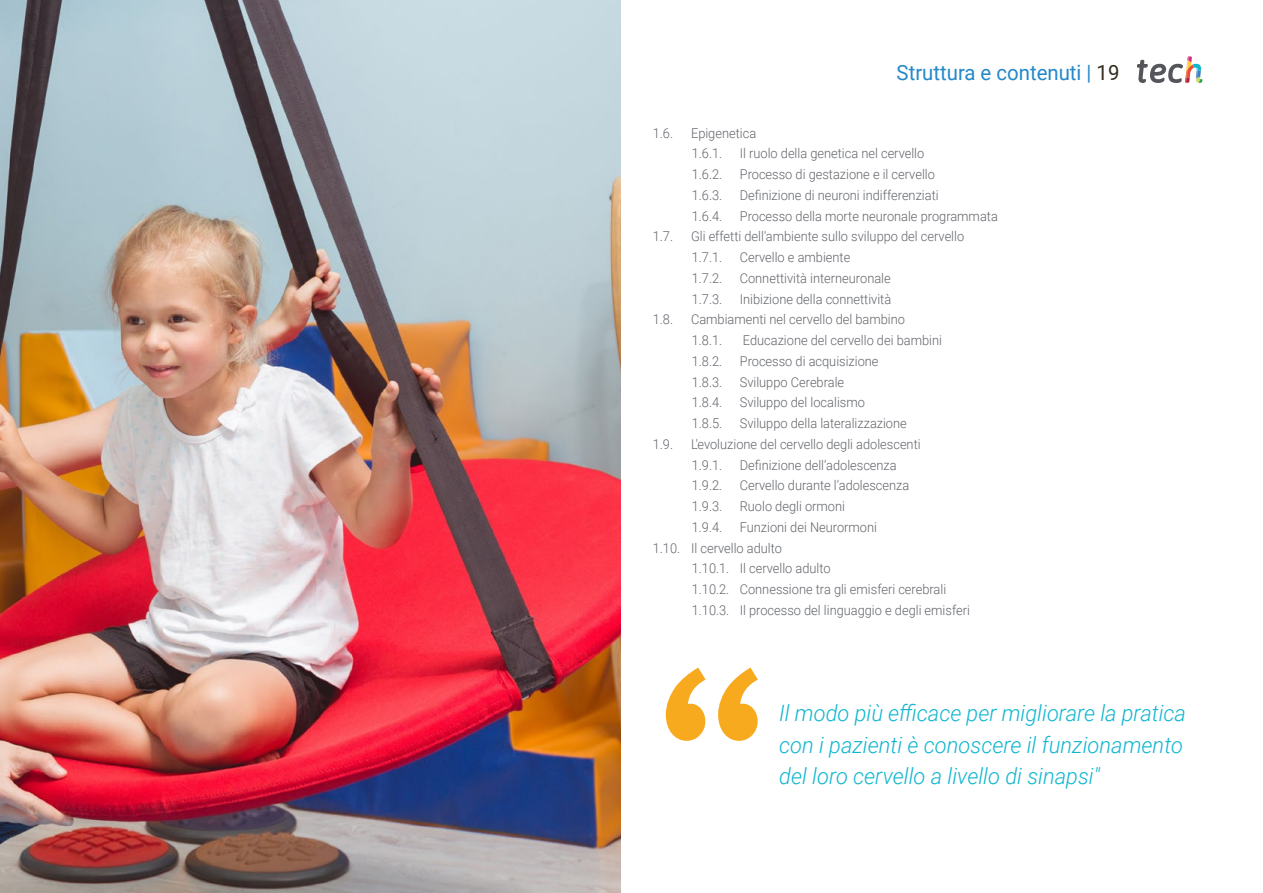
<style>
.page{position:relative;width:1263px;height:893px;background:#fff}
.page>*{position:absolute;margin:0;border:0;box-sizing:border-box;transform-origin:0 0}
.t1{font:italic 300 22.5px/31.5px "Roboto";color:#0fb6cf}
.t2{font:21px "Roboto";color:#2488c9}
.t3{font:300 13.5px/20.7px "Roboto";color:#61646a;scale:.95 1}
.s1{color:#312e20}
</style>
<div class="page">
<svg style="left:1137px;top:56px;width:65px;height:27px"></svg>
<img style="left:0;top:0;width:621px;height:893px">
<svg style="left:666px;top:668px;width:92px;height:73px"></svg>
<h2 class="t2" style="left:897px;top:57px;width:224px">Struttura e contenuti | <span class="s1">19</span></h2>
<p class="t3" style="left:653px;top:122px;width:23px">1.6.</p>
<p class="t3" style="left:691px;top:122px;width:70px">Epigenetica<br>1.6.1.</p>
<p class="t3" style="left:740px;top:143px;width:196px">Il ruolo della genetica nel cervello</p>
<p class="t3" style="left:692px;top:164px;width:34px">1.6.2.</p>
<p class="t3" style="left:740px;top:164px;width:207px">Processo di gestazione e il cervello</p>
<p class="t3" style="left:692px;top:184px;width:34px">1.6.3.</p>
<p class="t3" style="left:740px;top:184px;width:211px">Definizione di neuroni indifferenziati</p>
<p class="t3" style="left:692px;top:205px;width:34px">1.6.4.</p>
<p class="t3" style="left:740px;top:205px;width:273px">Processo della morte neuronale programmata</p>
<p class="t3" style="left:653px;top:226px;width:23px">1.7.</p>
<p class="t3" style="left:691px;top:226px;width:289px">Gli effetti dell'ambiente sullo sviluppo del cervello<br>1.7.1.</p>
<p class="t3" style="left:740px;top:247px;width:118px">Cervello e ambiente</p>
<p class="t3" style="left:692px;top:267px;width:34px">1.7.2.</p>
<p class="t3" style="left:740px;top:267px;width:160px">Connettività interneuronale</p>
<p class="t3" style="left:692px;top:288px;width:34px">1.7.3.</p>
<p class="t3" style="left:740px;top:288px;width:161px">Inibizione della connettività</p>
<p class="t3" style="left:653px;top:309px;width:23px">1.8.</p>
<p class="t3" style="left:691px;top:309px;width:227px">Cambiamenti nel cervello del bambino<br>1.8.1.</p>
<p class="t3" style="left:743px;top:330px;width:211px">Educazione del cervello dei bambini</p>
<p class="t3" style="left:692px;top:350px;width:34px">1.8.2.</p>
<p class="t3" style="left:740px;top:350px;width:148px">Processo di acquisizione</p>
<p class="t3" style="left:692px;top:371px;width:34px">1.8.3.</p>
<p class="t3" style="left:740px;top:371px;width:111px">Sviluppo Cerebrale</p>
<p class="t3" style="left:692px;top:392px;width:34px">1.8.4.</p>
<p class="t3" style="left:740px;top:392px;width:133px">Sviluppo del localismo</p>
<p class="t3" style="left:692px;top:413px;width:34px">1.8.5.</p>
<p class="t3" style="left:740px;top:413px;width:177px">Sviluppo della lateralizzazione</p>
<p class="t3" style="left:653px;top:433px;width:23px">1.9.</p>
<p class="t3" style="left:691px;top:433px;width:243px">L'evoluzione del cervello degli adolescenti<br>1.9.1.</p>
<p class="t3" style="left:740px;top:454px;width:167px">Definizione dell’adolescenza</p>
<p class="t3" style="left:692px;top:475px;width:34px">1.9.2.</p>
<p class="t3" style="left:740px;top:475px;width:180px">Cervello durante l’adolescenza</p>
<p class="t3" style="left:692px;top:496px;width:34px">1.9.3.</p>
<p class="t3" style="left:740px;top:496px;width:112px">Ruolo degli ormoni</p>
<p class="t3" style="left:692px;top:516px;width:34px">1.9.4.</p>
<p class="t3" style="left:740px;top:516px;width:146px">Funzioni dei Neurormoni</p>
<p class="t3" style="left:653px;top:537px;width:137px">1.10. Il cervello adulto</p>
<p class="t3" style="left:692px;top:558px;width:148px">1.10.1. Il cervello adulto</p>
<p class="t3" style="left:692px;top:579px;width:269px">1.10.2. Connessione tra gli emisferi cerebrali</p>
<p class="t3" style="left:692px;top:599px;width:294px">1.10.3. Il processo del linguaggio e degli emisferi</p>
<h1 class="t1" style="left:779px;top:696px;width:408px">Il modo più efficace per migliorare la pratica con i pazienti è conoscere il funzionamento del loro cervello a livello di sinapsi"</h1>
</div>
